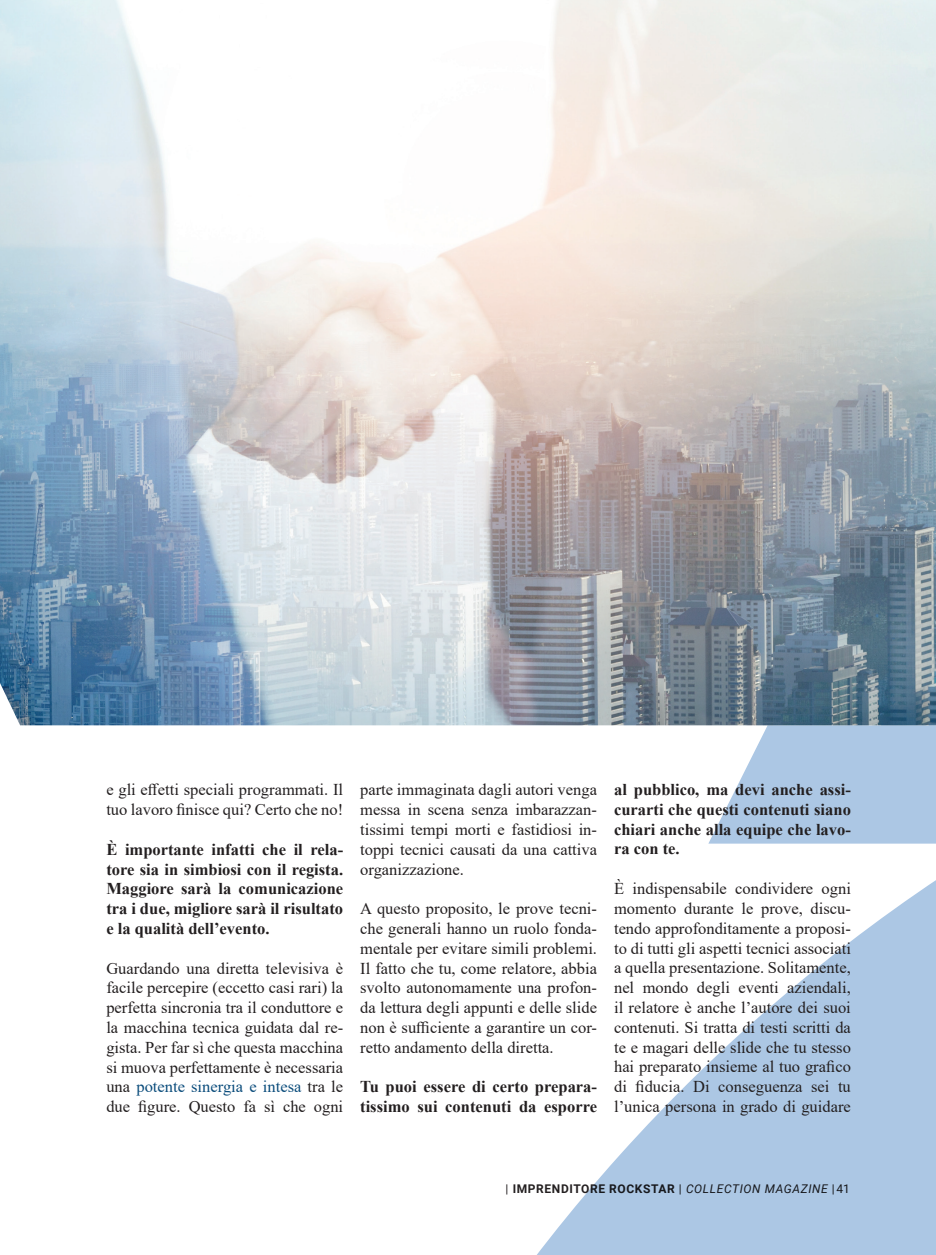
<style>
.page{position:relative;width:936px;height:1255px;background:#fff}
.page>*{position:absolute;margin:0;border:0;box-sizing:border-box;transform-origin:0 0}
.t1{font:16.5px/19.8px "Times New Roman";color:#231f20;text-align:justify}
.t2{font:700 16.5px/19.8px "Times New Roman";color:#231f20;text-align:justify}
.t3{font:700 12px "Roboto";letter-spacing:.05em;color:#231f20}
.s1{color:#0c4d7c}
.s2{font-weight:400}
.s3{font-weight:400;font-style:italic}
</style>
<div class="page">
<svg style="left:708px;top:725px;width:227px;height:118px;background:#b6cee7"></svg>
<svg style="left:537px;top:843px;width:398px;height:411px"></svg>
<img style="left:0;top:0;width:935px;height:725px">
<p class="t1" style="left:106px;top:779px;width:238px">e gli effetti speciali programmati. Il tuo lavoro finisce qui? Certo che no!</p>
<p class="t2" style="left:106px;top:838px;width:238px">È importante infatti che il rela&shy;tore sia in simbiosi con il regista.<br>Maggiore sarà la comunicazione tra i due, migliore sarà il risultato e la qualità dell’evento.</p>
<p class="t1" style="left:106px;top:957px;width:238px">Guardando una diretta televisiva è facile percepire (eccetto casi rari) la perfetta sincronia tra il conduttore e la macchina tecnica guidata dal re&shy;gista. Per far sì che questa macchina si muova perfettamente è necessaria una <span class="s1">potente sinergia e intesa</span> tra le due figure. Questo fa sì che ogni</p>
<p class="t1" style="left:360px;top:779px;width:238px">parte immaginata dagli autori venga messa in scena senza imbarazzan&shy;tissimi tempi morti e fastidiosi in&shy;toppi tecnici causati da una cattiva organizzazione.</p>
<p class="t1" style="left:360px;top:898px;width:238px">A questo proposito, le prove tecni&shy;che generali hanno un ruolo fonda&shy;mentale per evitare simili problemi.<br>Il fatto che tu, come relatore, abbia svolto autonomamente una profon&shy;da lettura degli appunti e delle slide non è sufficiente a garantire un cor&shy;retto andamento della diretta.</p>
<p class="t2" style="left:360px;top:1076px;width:238px">Tu puoi essere di certo prepara&shy;tissimo sui contenuti da esporre</p>
<p class="t2" style="left:614px;top:779px;width:238px">al pubblico, ma devi anche assi&shy;curarti che questi contenuti siano chiari anche alla equipe che lavo&shy;ra con te.</p>
<p class="t1" style="left:614px;top:878px;width:238px">È indispensabile condividere ogni momento durante le prove, discu&shy;tendo approfonditamente a proposi&shy;to di tutti gli aspetti tecnici associati a quella presentazione. Solitamente, nel mondo degli eventi aziendali, il relatore è anche l’autore dei suoi contenuti. Si tratta di testi scritti da te e magari delle slide che tu stesso hai preparato insieme al tuo grafico di fiducia. Di conseguenza sei tu l’unica persona in grado di guidare</p>
<p class="t3" style="left:505px;top:1180px;width:346px"><span class="s2">|</span> IMPRENDITORE ROCKSTAR <span class="s2">|</span> <span class="s3">COLLECTION MAGAZINE</span> <span class="s2">|41</span></p>
</div>
